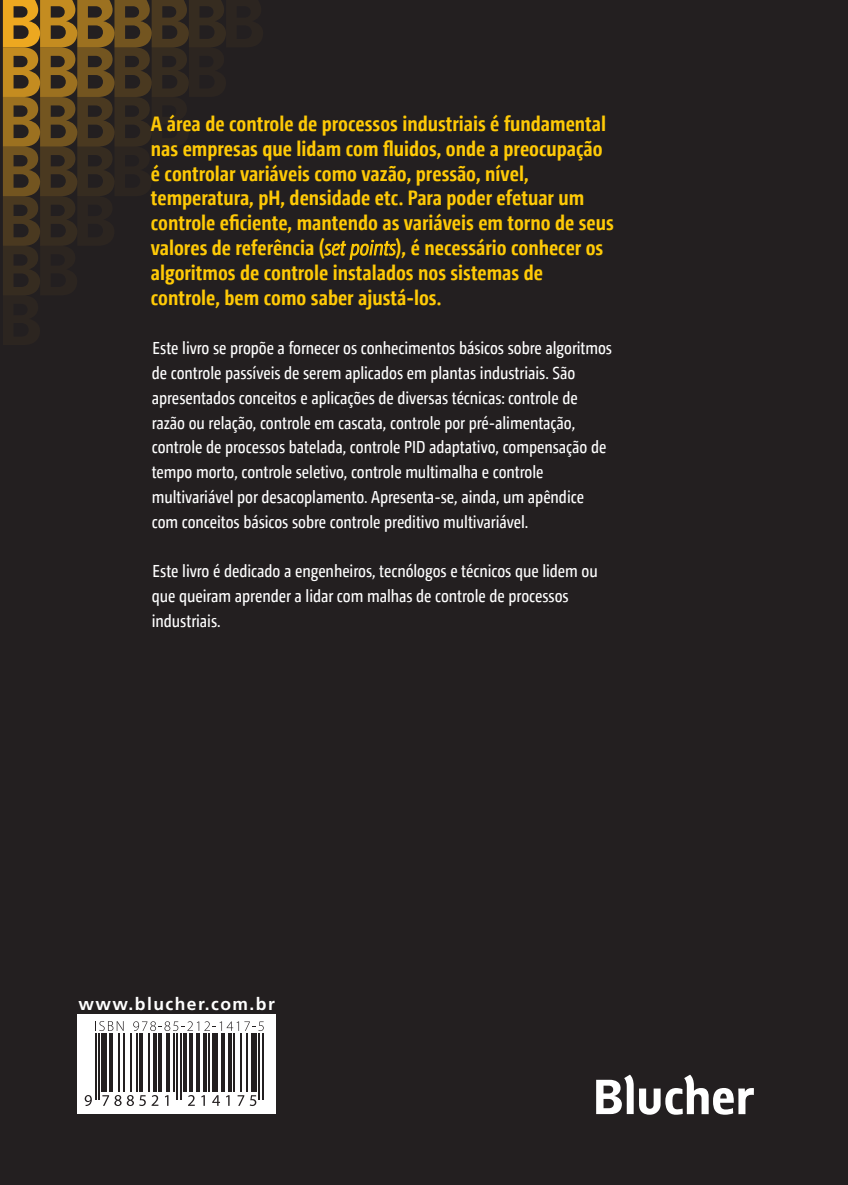
<style>
.page{position:relative;width:848px;height:1185px;background:#fff}
.page>*{position:absolute;margin:0;border:0;box-sizing:border-box;transform-origin:0 0}
.t1{font:700 21px/24.8px "Camingo Dos Cd";color:#ffca06}
.t2{font:17.5px/24.8px "Camingo Dos Cd";letter-spacing:-.005em;color:#fff}
.t3{font:700 17.5px "Frutiger CE";letter-spacing:.085em;color:#fff}
.s1{font-weight:300;font-style:italic}
</style>
<div class="page">
<div style="left:0;top:0;width:847px;height:1185px;background:#231f20"></div>
<svg style="left:639px;top:1074px;width:114px;height:41px"></svg>
<svg style="left:596px;top:1074px;width:37px;height:40px"></svg>
<div style="left:77px;top:1015px;width:199px;height:99px;background:#fff"></div>
<svg style="left:95px;top:1021px;width:29px;height:10px"></svg>
<svg style="left:133px;top:1021px;width:131px;height:10px"></svg>
<svg style="left:85px;top:1095px;width:7px;height:11px"></svg>
<svg style="left:102px;top:1095px;width:44px;height:11px"></svg>
<svg style="left:152px;top:1095px;width:6px;height:11px"></svg>
<svg style="left:165px;top:1095px;width:3px;height:11px"></svg>
<svg style="left:188px;top:1095px;width:7px;height:11px"></svg>
<svg style="left:201px;top:1095px;width:4px;height:11px"></svg>
<svg style="left:212px;top:1095px;width:8px;height:11px"></svg>
<svg style="left:226px;top:1095px;width:3px;height:11px"></svg>
<svg style="left:237px;top:1095px;width:7px;height:11px"></svg>
<svg style="left:250px;top:1095px;width:6px;height:11px"></svg>
<hr style="left:95px;top:1033px;width:1px;height:67px;background:#231f20">
<hr style="left:98px;top:1033px;width:2px;height:67px;background:#231f20">
<div style="left:102px;top:1033px;width:5px;height:58px;background:#231f20"></div>
<hr style="left:109px;top:1033px;width:3px;height:58px;background:#231f20">
<hr style="left:118px;top:1033px;width:2px;height:58px;background:#231f20">
<hr style="left:123px;top:1033px;width:2px;height:58px;background:#231f20">
<hr style="left:130px;top:1033px;width:2px;height:58px;background:#231f20">
<hr style="left:136px;top:1033px;width:1px;height:58px;background:#231f20">
<hr style="left:139px;top:1033px;width:4px;height:58px;background:#231f20">
<hr style="left:148px;top:1033px;width:2px;height:58px;background:#231f20">
<hr style="left:153px;top:1033px;width:4px;height:58px;background:#231f20">
<hr style="left:158px;top:1033px;width:4px;height:58px;background:#231f20">
<hr style="left:166px;top:1033px;width:3px;height:58px;background:#231f20">
<hr style="left:173px;top:1033px;width:2px;height:58px;background:#231f20">
<hr style="left:176px;top:1033px;width:2px;height:67px;background:#231f20">
<hr style="left:180px;top:1033px;width:2px;height:67px;background:#231f20">
<hr style="left:183px;top:1033px;width:4px;height:58px;background:#231f20">
<hr style="left:189px;top:1033px;width:3px;height:58px;background:#231f20">
<hr style="left:196px;top:1033px;width:4px;height:58px;background:#231f20">
<hr style="left:203px;top:1033px;width:4px;height:58px;background:#231f20">
<hr style="left:208px;top:1033px;width:2px;height:58px;background:#231f20">
<div style="left:212px;top:1033px;width:5px;height:58px;background:#231f20"></div>
<hr style="left:221px;top:1033px;width:3px;height:58px;background:#231f20">
<hr style="left:228px;top:1033px;width:3px;height:58px;background:#231f20">
<hr style="left:233px;top:1033px;width:2px;height:58px;background:#231f20">
<hr style="left:240px;top:1033px;width:2px;height:58px;background:#231f20">
<hr style="left:246px;top:1033px;width:1px;height:58px;background:#231f20">
<div style="left:251px;top:1033px;width:5px;height:58px;background:#231f20"></div>
<hr style="left:258px;top:1033px;width:2px;height:67px;background:#231f20">
<hr style="left:262px;top:1033px;width:1px;height:67px;background:#231f20">
<svg style="left:324px;top:239px;width:72px;height:21px"></svg>
<svg style="left:2px;top:0;width:224px;height:296px"></svg>
<p class="t1" style="left:151px;top:111px;width:464px">A área de controle de processos industriais é fundamental nas empresas que lidam com fluidos, onde a preocupação é controlar variáveis como vazão, pressão, nível, temperatura, pH, densidade etc. Para poder efetuar um controle eficiente, mantendo as variáveis em torno de seus valores de referência (<span class="s1">set points</span>), é necessário conhecer os algoritmos de controle instalados nos sistemas de controle, bem como saber ajustá-los.</p>
<p class="t2" style="left:152px;top:335px;width:462px">Este livro se propõe a fornecer os conhecimentos básicos sobre algoritmos de controle passíveis de serem aplicados em plantas industriais. São apresentados conceitos e aplicações de diversas técnicas: controle de razão ou relação, controle em cascata, controle por pré-alimentação, controle de processos batelada, controle PID adaptativo, compensação de tempo morto, controle seletivo, controle multimalha e controle multivariável por desacoplamento. Apresenta-se, ainda, um apêndice com conceitos básicos sobre controle preditivo multivariável.</p>
<p class="t2" style="left:152px;top:559px;width:447px">Este livro é dedicado a engenheiros, tecnólogos e técnicos que lidem ou que queiram aprender a lidar com malhas de controle de processos industriais.</p>
<p class="t3" style="left:78px;top:993px;width:198px">www.blucher.com.br</p>
</div>
